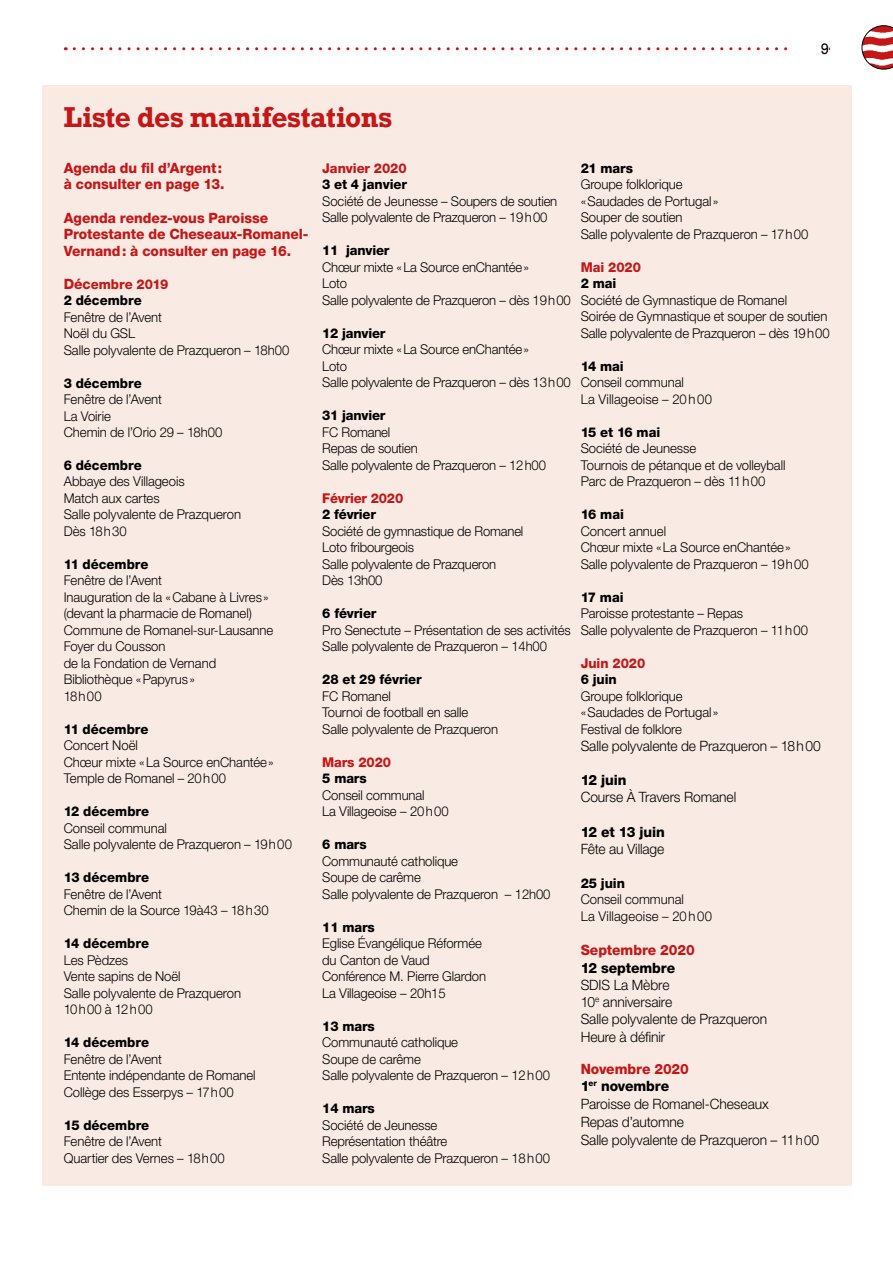
<style>
.page{position:relative;width:893px;height:1263px;background:#fff}
.page>*{position:absolute;margin:0;border:0;box-sizing:border-box;transform-origin:0 0}
.t1{font:700 27px "Rockwell";letter-spacing:-.01em;color:#c51718}
.t2{font:300 14.25px/17.9px "Helvetica Neue LT Std";letter-spacing:-.005em;color:#000}
.t3{font:800 14.25px/16.5px "Helvetica Neue LT Std";letter-spacing:-.005em;color:#c51718}
.t4{font:800 14.25px "Helvetica Neue LT Std";letter-spacing:-.005em;color:#000}
.t5{font:14.25px "Rockwell";color:#000}
.t6{font:300 13.5px/16.5px "Helvetica Neue LT Std";letter-spacing:-.01em;color:#000}
.t7{font:800 13.5px "Helvetica Neue LT Std";letter-spacing:-.005em;color:#000}
.t8{font:800 13.5px/16.5px "Helvetica Neue LT Std";letter-spacing:-.005em;color:#c51718}
.s1{font-size:14.25px}
.s2{color:#000}
.s3{font-weight:800;color:#c51718}
.s4{font-weight:800}
.s5{font-size:13.5px}
</style>
<div class="page">
<svg style="left:74px;top:47px;width:714px;height:3px"></svg>
<svg style="left:862px;top:26px;width:31px;height:43px"></svg>
<div style="left:43px;top:85px;width:809px;height:1100px;background:#f9ebe4"></div>
<p class="t5" style="left:821px;top:40px;width:10px">9</p>
<h1 class="t1" style="left:64px;top:99px;width:330px">Liste des manifestations</h1>
<p class="t3" style="left:64px;top:160px;width:162px">Agenda du fil d’Argent: à consulter en page 13.</p>
<p class="t3" style="left:64px;top:209px;width:246px">Agenda rendez-vous Paroisse<br>Protestante de Cheseaux-Romanel-<br>Vernand: à consulter en page 16.</p>
<p class="t8" style="left:64px;top:275px;width:106px"><span class="s1">Déc</span>embre 2019<br><span class="s2">2 décembre</span></p>
<p class="t6" style="left:64px;top:308px;width:227px">Fenêtre de l’Avent<br>Noël du GSL<br>Salle polyvalente de Prazqueron – 18h00</p>
<p class="t7" style="left:64px;top:375px;width:79px">3 décembre</p>
<p class="t6" style="left:64px;top:391px;width:160px">Fenêtre de l’Avent<br>La Voirie<br>Chemin de l’Orio 29 – 18h00</p>
<p class="t7" style="left:64px;top:457px;width:79px">6 décembre</p>
<p class="t6" style="left:64px;top:473px;width:179px">Abbaye des Villageois<br>Match aux cartes<br>Salle polyvalente de Prazqueron<br>Dès 18h30</p>
<p class="t7" style="left:64px;top:556px;width:86px">11 décembre</p>
<p class="t6" style="left:64px;top:572px;width:211px">Fenêtre de l’Avent<br>Inauguration de la «Cabane à Livres» (devant la pharmacie de Romanel)<br>Commune de Romanel-sur-Lausanne<br>Foyer du Cousson<br>de la Fondation de Vernand<br>Bibliothèque «Papyrus»<br>18h00</p>
<p class="t7" style="left:64px;top:721px;width:86px">11 décembre</p>
<p class="t6" style="left:64px;top:737px;width:212px">Concert Noël<br>Chœur mixte «La Source enChantée»<br>Temple de Romanel – 20h00</p>
<p class="t7" style="left:64px;top:804px;width:87px">12 décembre</p>
<p class="t6" style="left:64px;top:820px;width:230px">Conseil communal<br>Salle polyvalente de Prazqueron – 19h00</p>
<p class="t7" style="left:64px;top:870px;width:87px">13 décembre</p>
<p class="t6" style="left:64px;top:886px;width:206px">Fenêtre de l’Avent<br>Chemin de la Source 19à43 – 18h30</p>
<p class="t7" style="left:64px;top:936px;width:87px">14 décembre</p>
<p class="t6" style="left:64px;top:952px;width:179px">Les Pèdzes<br>Vente sapins de Noël<br>Salle polyvalente de Prazqueron<br>10h00 à 12h00</p>
<p class="t7" style="left:64px;top:1034px;width:87px">14 décembre</p>
<p class="t6" style="left:64px;top:1050px;width:193px">Fenêtre de l’Avent<br>Entente indépendante de Romanel<br>Collège des Esserpys – 17h00</p>
<p class="t7" style="left:64px;top:1117px;width:87px">15 décembre</p>
<p class="t6" style="left:64px;top:1133px;width:163px">Fenêtre de l’Avent<br>Quartier des Vernes – 18h00</p>
<p class="t8" style="left:322px;top:160px;width:86px">Janvier 2020</p>
<p class="t7" style="left:322px;top:176px;width:86px">3 et 4 janvier</p>
<p class="t6" style="left:322px;top:192px;width:237px">Société de Jeunesse – Soupers de soutien<br>Salle polyvalente de Prazqueron – 19h00</p>
<p class="t7" style="left:322px;top:242px;width:69px">11 janvier</p>
<p class="t6" style="left:322px;top:258px;width:250px">Chœur mixte «La Source enChantée»<br>Loto<br>Salle polyvalente de Prazqueron – dès 19h00</p>
<p class="t7" style="left:322px;top:325px;width:65px">12 janvier</p>
<p class="t6" style="left:322px;top:341px;width:250px">Chœur mixte «La Source enChantée»<br>Loto<br>Salle polyvalente de Prazqueron – dès 13h00</p>
<p class="t7" style="left:322px;top:407px;width:65px">31 janvier</p>
<p class="t6" style="left:322px;top:423px;width:225px">FC Romanel<br>Repas de soutien<br>Salle polyvalente de Prazqueron – 12h00</p>
<p class="t8" style="left:322px;top:490px;width:83px">Février 2020</p>
<p class="t7" style="left:322px;top:506px;width:55px">2 février</p>
<p class="t6" style="left:322px;top:522px;width:203px">Société de gymnastique de Romanel<br>Loto fribourgeois<br>Salle polyvalente de Prazqueron<br>Dès 13h00</p>
<p class="t7" style="left:322px;top:605px;width:56px">6 février</p>
<p class="t6" style="left:322px;top:621px;width:250px">Pro Senectute – Présentation de ses activités<br>Salle polyvalente de Prazqueron – 14h00</p>
<p class="t7" style="left:322px;top:671px;width:101px">28 et 29 février</p>
<p class="t6" style="left:322px;top:687px;width:177px">FC Romanel<br>Tournoi de football en salle<br>Salle polyvalente de Prazqueron</p>
<p class="t8" style="left:322px;top:754px;width:70px">Mars 2020</p>
<p class="t7" style="left:322px;top:770px;width:46px">5 mars</p>
<p class="t6" style="left:322px;top:786px;width:128px">Conseil communal<br>La Villageoise – 20h00</p>
<p class="t7" style="left:322px;top:836px;width:46px">6 mars</p>
<p class="t6" style="left:322px;top:852px;width:230px">Communauté catholique<br>Soupe de carême<br>Salle polyvalente de Prazqueron – 12h00</p>
<p class="t7" style="left:322px;top:919px;width:54px">11 mars</p>
<p class="t6" style="left:322px;top:935px;width:165px">Eglise Évangélique Réformée du Canton de Vaud<br>Conférence M. Pierre Glardon<br>La Villageoise – 20h15</p>
<p class="t7" style="left:322px;top:1018px;width:54px">13 mars</p>
<p class="t6" style="left:322px;top:1034px;width:229px">Communauté catholique<br>Soupe de carême<br>Salle polyvalente de Prazqueron – 12h00</p>
<p class="t7" style="left:322px;top:1100px;width:54px">14 mars</p>
<p class="t6" style="left:322px;top:1116px;width:229px">Société de Jeunesse<br>Représentation théâtre<br>Salle polyvalente de Prazqueron – 18h00</p>
<p class="t7" style="left:581px;top:160px;width:54px">21 mars</p>
<p class="t6" style="left:581px;top:176px;width:229px">Groupe folklorique<br>«Saudades de Portugal»<br>Souper de soutien<br>Salle polyvalente de Prazqueron – 17h00</p>
<p class="t8" style="left:581px;top:259px;width:62px">Mai 2020</p>
<p class="t7" style="left:581px;top:275px;width:37px">2 mai</p>
<p class="t6" style="left:581px;top:291px;width:251px">Société de Gymnastique de Romanel<br>Soirée de Gymnastique et souper de soutien<br>Salle polyvalente de Prazqueron – dès 19h00</p>
<p class="t7" style="left:581px;top:358px;width:45px">14 mai</p>
<p class="t6" style="left:581px;top:374px;width:133px">Conseil communal<br>La Villageoise – 20h00</p>
<p class="t7" style="left:581px;top:424px;width:81px">15 et 16 mai</p>
<p class="t6" style="left:581px;top:440px;width:206px">Société de Jeunesse<br>Tournois de pétanque et de volleyball<br>Parc de Prazqueron – dès 11h00</p>
<p class="t7" style="left:581px;top:506px;width:45px">16 mai</p>
<p class="t6" style="left:581px;top:522px;width:230px">Concert annuel<br>Chœur mixte «La Source enChantée»<br>Salle polyvalente de Prazqueron – 19h00</p>
<p class="t7" style="left:581px;top:589px;width:44px">17 mai</p>
<p class="t6" style="left:581px;top:605px;width:229px">Paroisse protestante – Repas<br>Salle polyvalente de Prazqueron – 11h00</p>
<p class="t8" style="left:581px;top:654px;width:66px">Juin 2020</p>
<p class="t7" style="left:581px;top:671px;width:38px">6 juin</p>
<p class="t6" style="left:581px;top:687px;width:139px">Groupe folklorique «Saudades de Portugal»<br>Festival de folklore</p>
<p class="t2" style="left:581px;top:736px;width:242px">Salle polyvalente de Prazqueron – 18h00</p>
<p class="t4" style="left:581px;top:771px;width:47px">12 juin</p>
<p class="t2" style="left:581px;top:788px;width:157px">Course À Travers Romanel</p>
<p class="t4" style="left:581px;top:823px;width:86px">12 et 13 juin</p>
<p class="t2" style="left:581px;top:840px;width:85px">Fête au Village</p>
<p class="t7" style="left:581px;top:875px;width:46px">25 juin</p>
<p class="t6" style="left:581px;top:891px;width:133px">Conseil communal<br>La Villageoise – 20h00</p>
<p class="t3" style="left:581px;top:942px;width:116px">Septembre 2020</p>
<p class="t4" style="left:581px;top:959px;width:96px">12 septembre</p>
<p class="t2" style="left:581px;top:976px;width:188px;line-height:17.2px">SDIS La Mèbre<br>10<sup>e</sup> anniversaire<br>Salle polyvalente de Prazqueron<br>Heure à définir</p>
<p class="t2" style="left:581px;top:1059px;width:240px"><span class="s3">Novembre 2020<br></span><span class="s4">1</span><sup>er</sup> <span class="s4">novembre<br></span>Paroisse de Romanel-Cheseaux<br>Repas d’automne<br>Salle polyvalente de Prazqueron – 11<span class="s5">h0</span>0</p>
</div>
